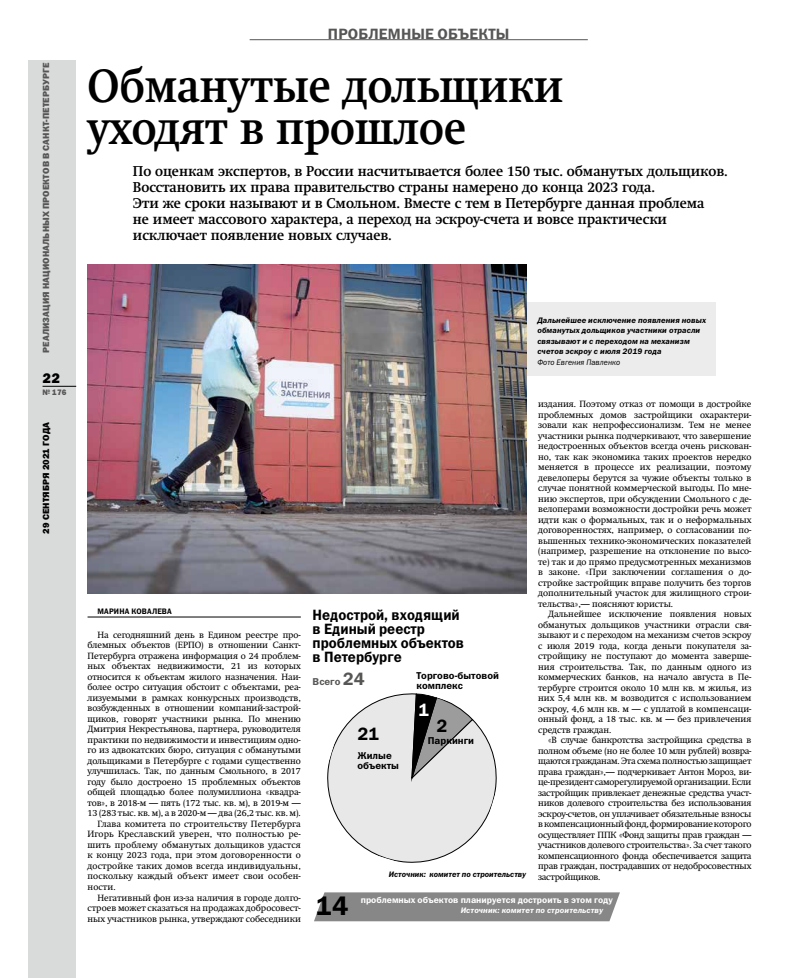
<style>
.page{position:relative;width:794px;height:978px;background:#fff}
.page>*{position:absolute;margin:0;border:0;box-sizing:border-box;transform-origin:0 0}
.t1{font:700 46px/42px "Swift C";color:#000;scale:.9 1}
.t2{font:27px "Franklin Gothic Demi ITC";color:#000}
.t3{font:18px "Franklin Gothic Demi ITC";color:#000}
.t4{font:18px "Franklin Gothic Demi ITC";color:#fff}
.t5{font:15px/14px "Franklin Gothic Demi ITC";color:#000;scale:.93 1}
.t6{font:15px "Franklin Gothic Demi ITC";letter-spacing:.01em;color:#565655}
.t7{font:700 14px/16px "Swift C";color:#000;scale:.95 1}
.t8{font:14px "Franklin Gothic Heavy ITC";color:#000}
.t9{font:10px/10px "Franklin Gothic Demi ITC";color:#000}
.t10{font:10px "Franklin Gothic Demi ITC";color:#565655}
.t11{font:9px/10.5px "Swift C";letter-spacing:-.005em;color:#000;text-align:justify}
.t12{font:9px "Swift C";letter-spacing:.015em;color:#000}
.t13{font:9px "Franklin Gothic Heavy ITC";letter-spacing:.01em;color:#565655}
.t14{font:9px "Franklin Gothic Demi ITC";color:#fff}
.t15{font:9px "Franklin Gothic Heavy ITC";letter-spacing:.01em;color:#000}
.t16{font:italic 8px/10.5px "Franklin Gothic Demi ITC";letter-spacing:.01em;color:#000}
.t17{font:italic 8px "Franklin Gothic Demi ITC";letter-spacing:.01em;color:#fff}
.t18{font:italic 8px "Franklin Gothic Book ITC";letter-spacing:.01em;color:#000;scale:.95 1}
.t19{font:8px "Franklin Gothic Demi ITC";color:#000;scale:.95 1}
.t20{font:8px "Franklin Gothic Heavy ITC";color:#565655;scale:.95 1}
.s1{font-size:18px}
</style>
<div class="page">
<div style="left:28px;top:60px;width:48px;height:918px;background:#d9dada"></div>
<hr style="left:43px;top:386px;width:33px;height:1px;background:#000">
<hr style="left:250px;top:39px;width:338px;height:1px;background:#565655">
<hr style="left:88px;top:617px;width:213px;height:1px;background:#000">
<div style="left:517px;top:302px;width:199px;height:74px;background:#ececec"></div>
<img style="left:88px;top:264px;width:438px;height:329px">
<svg style="left:327px;top:693px;width:170px;height:170px"></svg>
<svg style="left:314px;top:892px;width:306px;height:29px;background:#8b8c8b"></svg>
<p class="t13" style="left:40px;top:353px;width:292px;rotate:-90deg">Реализация национальных проектов в Санкт-Петербурге</p>
<h3 class="t8" style="left:43px;top:369px;width:19px">22</h3>
<p class="t20" style="left:43px;top:387px;width:27px">№ 176</p>
<p class="t15" style="left:40px;top:534px;width:113px;rotate:-90deg">29 сентября 2021 года</p>
<h3 class="t6" style="left:328px;top:25px;width:183px">Проблемные объекты</h3>
<h1 class="t1" style="left:88px;top:65px;width:530px">Обманутые дольщики уходят в прошлое</h1>
<p class="t7" style="left:133px;top:164px;width:628px">По оценкам экспертов, в России насчитывается более 150 тыс. обманутых дольщиков.<br>Восстановить их права правительство страны намерено до конца 2023 года.<br>Эти же сроки называют и в Смольном. Вместе с тем в Петербурге данная проблема<br>не имеет массового характера, а переход на эскроу-счета и вовсе практически исключает появление новых случаев.</p>
<p class="t16" style="left:537px;top:315px;width:170px">Дальнейшее исключение появления новых обманутых дольщиков участники отрасли связывают и с переходом на механизм счетов эскроу с июля 2019 года</p>
<p class="t18" style="left:537px;top:358px;width:89px">Фото Евгения Павленко</p>
<p class="t19" style="left:97px;top:607px;width:80px">Марина Ковалева</p>
<p class="t11" style="left:97px;top:630px;width:205px">На сегодняшний день в Едином реестре про-</p>
<p class="t11" style="left:88px;top:640px;width:215px">блемных объектов (ЕРПО) в отношении Санкт-</p>
<p class="t11" style="left:88px;top:651px;width:215px">Петербурга отражена информация о 24 проблем-</p>
<p class="t11" style="left:88px;top:661px;width:215px">ных объектах недвижимости, 21 из которых</p>
<p class="t11" style="left:88px;top:672px;width:215px">относится к объектам жилого назначения. Наи-</p>
<p class="t11" style="left:88px;top:682px;width:215px">более остро ситуация обстоит с объектами, реа-</p>
<p class="t11" style="left:88px;top:693px;width:215px">лизуемыми в рамках конкурсных производств,</p>
<p class="t11" style="left:88px;top:703px;width:215px">возбужденных в отношении компаний-застрой-</p>
<p class="t11" style="left:88px;top:714px;width:215px">щиков, говорят участники рынка. По мнению</p>
<p class="t11" style="left:88px;top:724px;width:215px">Дмитрия Некрестьянова, партнера, руководителя</p>
<p class="t11" style="left:88px;top:735px;width:215px">практики по недвижимости и инвестициям одно-</p>
<p class="t11" style="left:88px;top:745px;width:215px">го из адвокатских бюро, ситуация с обманутыми</p>
<p class="t11" style="left:88px;top:756px;width:215px">дольщиками в Петербурге с годами существенно</p>
<p class="t11" style="left:88px;top:766px;width:215px">улучшилась. Так, по данным Смольного, в 2017</p>
<p class="t11" style="left:88px;top:777px;width:215px">году было достроено 15 проблемных объектов</p>
<p class="t11" style="left:88px;top:787px;width:215px">общей площадью более полумиллиона «квадра-</p>
<p class="t11" style="left:88px;top:798px;width:215px">тов», в 2018-м — пять (172 тыс. кв. м), в 2019-м —</p>
<p class="t11" style="left:88px;top:808px;width:215px">13 (283 тыс. кв. м), а в 2020-м — два (26,2 тыс. кв. м).</p>
<p class="t12" style="left:97px;top:819px;width:205px">Глава комитета по строительству Петербурга</p>
<p class="t12" style="left:88px;top:829px;width:215px">Игорь Креславский уверен, что полностью ре-</p>
<p class="t12" style="left:88px;top:840px;width:215px">шить проблему обманутых дольщиков удастся</p>
<p class="t12" style="left:88px;top:850px;width:215px">к концу 2023 года, при этом договоренности о</p>
<p class="t12" style="left:88px;top:861px;width:215px">достройке таких домов всегда индивидуальны,</p>
<p class="t12" style="left:88px;top:871px;width:215px">поскольку каждый объект имеет свои особен-</p>
<p class="t11" style="left:88px;top:882px;width:30px">ности.</p>
<p class="t11" style="left:97px;top:892px;width:205px">Негативный фон из-за наличия в городе долго-</p>
<p class="t11" style="left:88px;top:903px;width:215px">строев может сказаться на продажах добросовест-</p>
<p class="t11" style="left:88px;top:913px;width:215px">ных участников рынка, утверждают собеседники</p>
<h3 class="t5" style="left:313px;top:609px;width:164px">Недострой, входящий в Единый реестр проблемных объектов в Петербурге</h3>
<p class="t10" style="left:313px;top:675px;width:54px">Всего <span class="s1">24</span></p>
<p class="t9" style="left:416px;top:671px;width:84px">Торгово-бытовой комплекс</p>
<h3 class="t3" style="left:357px;top:723px;width:23px">21</h3>
<p class="t9" style="left:357px;top:751px;width:43px">Жилые объекты</p>
<h3 class="t4" style="left:418px;top:699px;width:12px">1</h3>
<p class="t9" style="left:428px;top:735px;width:48px">Паркинги</p>
<h3 class="t3" style="left:436px;top:715px;width:12px">2</h3>
<p class="t16" style="left:389px;top:869px;width:139px">Источник: комитет по строительству</p>
<p class="t11" style="left:538px;top:399px;width:215px">издания. Поэтому отказ от помощи в достройке проблемных домов застройщики охарактери&shy;зовали как непрофессионализм. Тем не менее участники рынка подчеркивают, что завершение недостроенных объектов всегда очень рискован&shy;но, так как экономика таких проектов нередко меняется в процессе их реализации, поэтому девелоперы берутся за чужие объекты только в случае понятной коммерческой выгоды. По мне&shy;нию экспертов, при обсуждении Смольного с де&shy;велоперами возможности достройки речь может идти как о формальных, так и о неформальных договоренностях, например, о согласовании по&shy;вышенных технико-экономических показателей (например, разрешение на отклонение по высо&shy;те) так и до прямо предусмотренных механизмов в законе. «При заключении соглашения о до&shy;стройке застройщик вправе получить без торгов дополнительный участок для жилищного строи&shy;тельства»,— поясняют юристы.</p>
<p class="t11" style="left:538px;top:609px;width:215px;text-indent:10px">Дальнейшее исключение появления новых обманутых дольщиков участники отрасли свя&shy;зывают и с переходом на механизм счетов эскроу с июля 2019 года, когда деньги покупателя за&shy;стройщику не поступают до момента заверше&shy;ния строительства. Так, по данным одного из коммерческих банков, на начало августа в Пе&shy;тербурге строится около 10 млн кв. м жилья, из них 5,4 млн кв. м возводится с использованием эскроу, 4,6 млн кв. м — с уплатой в компенсаци&shy;онный фонд, а 18 тыс. кв. м — без привлечения средств граждан.</p>
<p class="t11" style="left:538px;top:735px;width:215px;text-indent:10px">«В случае банкротства застройщика средства в полном объеме (но не более 10 млн рублей) возвра&shy;щаются гражданам. Эта схема полностью защищает права граждан»,— подчеркивает Антон Мороз, ви&shy;це-президент саморегулируемой организации. Если застройщик привлекает денежные средства участ&shy;ников долевого строительства без использования эскроу-счетов, он уплачивает обязательные взносы вкомпенсационный фонд, формирование которого осуществляет ППК «Фонд защиты прав граждан — участников долевого строительства». За счет такого компенсационного фонда обеспечивается защита прав граждан, пострадавших от недобросовестных застройщиков.</p>
<p class="t14" style="left:361px;top:894px;width:254px">проблемных объектов планируется достроить в этом году</p>
<h2 class="t2" style="left:316px;top:889px;width:34px">14</h2>
<p class="t17" style="left:461px;top:906px;width:144px">Источник: комитет по строительству</p>
</div>
